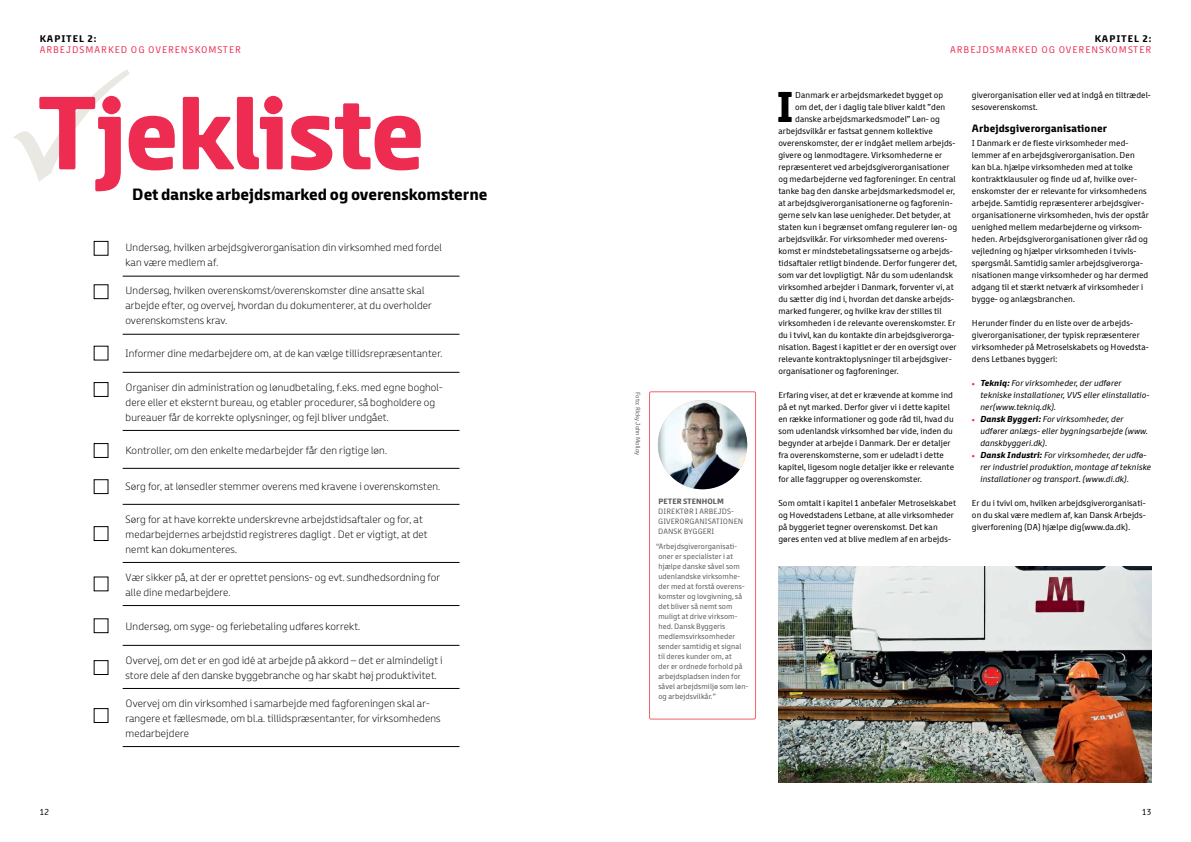
<style>
.page{position:relative;width:1191px;height:842px;background:#fff}
.page>*{position:absolute;margin:0;border:0;box-sizing:border-box;transform-origin:0 0}
.t1{font:700 107.8px "Metro";letter-spacing:-.02em;color:#ee2b50}
.t2{font:700 44.7px "Metro";color:#000}
.t3{font:700 17px "Metro";color:#000}
.t4{font:300 11px/15px "Metro";letter-spacing:.015em;color:#000}
.t5{font:700 11px "Metro";letter-spacing:.015em;color:#000}
.t6{font:10px "Metro";letter-spacing:.1em;color:#ee2b50}
.t7{font:700 10px "Metro";letter-spacing:.1em;color:#000}
.t8{font:9px/12px "Metro";letter-spacing:.015em;color:#000}
.t9{font:italic 9px/12px "Metro";letter-spacing:.015em;color:#000}
.t10{font:8px/10px "Metro";letter-spacing:.015em;color:#58595b}
.t11{font:700 8px "Metro";letter-spacing:.015em;color:#58595b}
.t12{font:6.5px "Metro";letter-spacing:.01em;color:#58595b}
.s1{font-weight:600;font-size:6px;color:#ee2b50}
.s2{font-weight:700}
</style>
<div class="page">
<img style="left:778px;top:566px;width:373px;height:216px">
<hr style="left:123px;top:746px;width:336px;height:1px;background:#000">
<hr style="left:123px;top:688px;width:336px;height:1px;background:#000">
<hr style="left:123px;top:276px;width:336px;height:1px;background:#000">
<hr style="left:123px;top:334px;width:336px;height:1px;background:#000">
<hr style="left:123px;top:372px;width:336px;height:1px;background:#000">
<hr style="left:123px;top:430px;width:336px;height:1px;background:#000">
<hr style="left:123px;top:468px;width:336px;height:1px;background:#000">
<hr style="left:123px;top:504px;width:336px;height:1px;background:#000">
<hr style="left:123px;top:562px;width:336px;height:1px;background:#000">
<hr style="left:123px;top:605px;width:336px;height:1px;background:#000">
<hr style="left:123px;top:645px;width:336px;height:1px;background:#000">
<div style="left:94px;top:241px;width:14px;height:14px;border:1px solid #000"></div>
<div style="left:94px;top:285px;width:14px;height:14px;border:1px solid #000"></div>
<div style="left:94px;top:382px;width:14px;height:15px;border:1px solid #000"></div>
<div style="left:94px;top:443px;width:14px;height:15px;border:1px solid #000"></div>
<div style="left:94px;top:480px;width:14px;height:14px;border:1px solid #000"></div>
<div style="left:94px;top:526px;width:14px;height:15px;border:1px solid #000"></div>
<div style="left:94px;top:619px;width:14px;height:14px;border:1px solid #000"></div>
<div style="left:94px;top:660px;width:14px;height:15px;border:1px solid #000"></div>
<div style="left:94px;top:708px;width:14px;height:15px;border:1px solid #000"></div>
<div style="left:649px;top:392px;width:106px;height:327px;border:1px solid #f16268;border-radius:2px"></div>
<img style="left:658px;top:400px;width:89px;height:89px;border-radius:45px">
<p class="t7" style="left:40px;top:32px;width:58px">KAPITEL 2:</p>
<p class="t6" style="left:40px;top:43px;width:203px">ARBEJDSMARKED OG OVERENSKOMSTER</p>
<h1 class="t1" style="left:37px;top:66px;width:389px">Tjekliste</h1>
<h3 class="t3" style="left:132px;top:184px;width:357px">Det danske arbejdsmarked og overenskomsterne</h3>
<p class="t4" style="left:125px;top:240px;width:318px">Undersøg, hvilken arbejdsgiverorganisation din virksomhed med fordel kan være medlem af.</p>
<p class="t4" style="left:125px;top:283px;width:308px">Undersøg, hvilken overenskomst/overenskomster dine ansatte skal arbejde efter, og overvej, hvordan du dokumenterer, at du overholder overenskomstens krav.</p>
<p class="t4" style="left:125px;top:346px;width:318px">Informer dine medarbejdere om, at de kan vælge tillidsrepræsentanter.</p>
<p class="t4" style="left:125px;top:379px;width:319px">Organiser din administration og lønudbetaling, f.eks. med egne boghol&shy;dere eller et eksternt bureau, og etabler procedurer, så bogholdere og bureauer får de korrekte oplysninger, og fejl bliver undgået.</p>
<p class="t4" style="left:125px;top:442px;width:263px">Kontroller, om den enkelte medarbejder får den rigtige løn.</p>
<p class="t4" style="left:125px;top:479px;width:316px">Sørg for, at lønsedler stemmer overens med kravene i overenskomsten.</p>
<p class="t4" style="left:125px;top:511px;width:304px">Sørg for at have korrekte underskrevne arbejdstidsaftaler og for, at medarbejdernes arbejdstid registreres dagligt . Det er vigtigt, at det nemt kan dokumenteres.</p>
<p class="t4" style="left:125px;top:570px;width:316px">Vær sikker på, at der er oprettet pensions- og evt. sundhedsordning for alle dine medarbejdere.</p>
<p class="t4" style="left:125px;top:618px;width:236px">Undersøg, om syge- og feriebetaling udføres korrekt.</p>
<p class="t4" style="left:125px;top:652px;width:318px">Overvej, om det er en god idé at arbejde på akkord – det er almindeligt i store dele af den danske byggebranche og har skabt høj produktivitet.</p>
<p class="t4" style="left:125px;top:696px;width:317px">Overvej om din virksomhed i samarbejde med fagforeningen skal ar&shy;rangere et fællesmøde, om bl.a. tillidspræsentanter, for virksomhedens medarbejdere</p>
<p class="t12" style="left:642px;top:392px;width:64px;rotate:90deg">Foto: Ricky John Molloy</p>
<p class="t11" style="left:658px;top:496px;width:67px">PETER STENHOLM</p>
<p class="t10" style="left:658px;top:506px;width:87px">DIREKTØR I ARBEJDS-<br>GIVERORGANISATIONEN<br>DANSK BYGGERI</p>
<p class="t10" style="left:656px;top:541px;width:94px">“Arbejdsgiverorganisati&shy;oner er specialister i at hjælpe danske såvel som udenlandske virksomhe&shy;der med at forstå overens&shy;komster og lovgivning, så det bliver så nemt som muligt at drive virksom&shy;hed. Dansk Byggeris medlemsvirksomheder sender samtidig et signal<br>til deres kunder om, at<br>der er ordnede forhold på arbejdspladsen inden for såvel arbejdsmiljø som løn&shy;og arbejdsvilkår.”</p>
<p class="t7" style="left:1094px;top:32px;width:58px">KAPITEL 2:</p>
<p class="t6" style="left:950px;top:43px;width:203px">ARBEJDSMARKED OG OVERENSKOMSTER</p>
<h2 class="t2" style="left:776px;top:80px;width:19px">I</h2>
<p class="t8" style="left:795px;top:89px;width:150px">Danmark er arbejdsmarkedet bygget op</p>
<p class="t8" style="left:795px;top:101px;width:152px">om det, der i daglig tale bliver kaldt ”den</p>
<p class="t8" style="left:795px;top:113px;width:146px">danske arbejdsmarkedsmodel” Løn- og</p>
<p class="t8" style="left:778px;top:125px;width:156px">arbejdsvilkår er fastsat gennem kollektive</p>
<p class="t8" style="left:778px;top:137px;width:179px">overenskomster, der er indgået mellem arbejds-</p>
<p class="t8" style="left:778px;top:149px;width:165px">givere og lønmodtagere. Virksomhederne er</p>
<p class="t8" style="left:778px;top:161px;width:173px">repræsenteret ved arbejdsgiverorganisationer</p>
<p class="t8" style="left:778px;top:173px;width:179px">og medarbejderne ved fagforeninger. En central</p>
<p class="t8" style="left:778px;top:185px;width:178px">tanke bag den danske arbejdsmarkedsmodel er,</p>
<p class="t8" style="left:778px;top:197px;width:176px">at arbejdsgiverorganisationerne og fagforenin-</p>
<p class="t8" style="left:778px;top:209px;width:174px">gerne selv kan løse uenigheder. Det betyder, at</p>
<p class="t8" style="left:778px;top:221px;width:180px">staten kun i begrænset omfang regulerer løn- og</p>
<p class="t8" style="left:778px;top:233px;width:170px">arbejdsvilkår. For virksomheder med overens-</p>
<p class="t8" style="left:778px;top:245px;width:176px">komst er mindstebetalingssatserne og arbejds-</p>
<p class="t8" style="left:778px;top:257px;width:180px">tidsaftaler retligt bindende. Derfor fungerer det,</p>
<p class="t8" style="left:778px;top:269px;width:176px">som var det lovpligtigt. Når du som udenlandsk</p>
<p class="t8" style="left:778px;top:281px;width:177px">virksomhed arbejder i Danmark, forventer vi, at</p>
<p class="t8" style="left:778px;top:293px;width:177px">du sætter dig ind i, hvordan det danske arbejds-</p>
<p class="t8" style="left:778px;top:305px;width:165px">marked fungerer, og hvilke krav der stilles til</p>
<p class="t8" style="left:778px;top:317px;width:179px">virksomheden i de relevante overenskomster. Er</p>
<p class="t8" style="left:778px;top:329px;width:178px">du i tvivl, kan du kontakte din arbejdsgiverorga-</p>
<p class="t8" style="left:778px;top:341px;width:180px">nisation. Bagest i kapitlet er der en oversigt over</p>
<p class="t8" style="left:778px;top:353px;width:175px">relevante kontraktoplysninger til arbejdsgiver-</p>
<p class="t8" style="left:778px;top:365px;width:122px">organisationer og fagforeninger.</p>
<p class="t8" style="left:778px;top:389px;width:177px">Erfaring viser, at det er krævende at komme ind på et nyt marked. Derfor giver vi i dette kapitel en række informationer og gode råd til, hvad du som udenlandsk virksomhed bør vide, inden du begynder at arbejde i Danmark. Der er detaljer fra overenskomsterne, som er udeladt i dette kapitel, ligesom nogle detaljer ikke er relevante for alle faggrupper og overenskomster.</p>
<p class="t8" style="left:778px;top:497px;width:179px">Som omtalt i kapitel 1 anbefaler Metroselskabet og Hovedstadens Letbane, at alle virksomheder på byggeriet tegner overenskomst. Det kan gøres enten ved at blive medlem af en arbejds-</p>
<p class="t8" style="left:972px;top:89px;width:180px">giverorganisation eller ved at indgå en tiltrædel&shy;sesoverenskomst.</p>
<p class="t5" style="left:972px;top:122px;width:136px">Arbejdsgiverorganisationer</p>
<p class="t8" style="left:972px;top:137px;width:179px">I Danmark er de fleste virksomheder med&shy;lemmer af en arbejdsgiverorganisation. Den kan bl.a. hjælpe virksomheden med at tolke kontraktklausuler og finde ud af, hvilke over&shy;enskomster der er relevante for virksomhedens arbejde. Samtidig repræsenterer arbejdsgiver&shy;organisationerne virksomheden, hvis der opstår uenighed mellem medarbejderne og virksom&shy;heden. Arbejdsgiverorganisationen giver råd og vejledning og hjælper virksomheden i tvivls&shy;spørgsmål. Samtidig samler arbejdsgiverorga&shy;nisationen mange virksomheder og har dermed adgang til et stærkt netværk af virksomheder i bygge- og anlægsbranchen.</p>
<p class="t8" style="left:972px;top:317px;width:178px">Herunder finder du en liste over de arbejds&shy;giverorganisationer, der typisk repræsenterer virksomheder på Metroselskabets og Hovedsta&shy;dens Letbanes byggeri:</p>
<p class="t9" style="left:980px;top:377px;width:170px;text-indent:-9px"><span class="s1">•</span> <span class="s2">Tekniq:</span> For virksomheder, der udfører tekniske installationer, VVS eller elinstallatio&shy;ner(www.tekniq.dk).</p>
<p class="t9" style="left:980px;top:413px;width:169px;text-indent:-9px"><span class="s1">•</span> <span class="s2">Dansk Byggeri:</span> For virksomheder, der udfører anlægs- eller bygningsarbejde (www. danskbyggeri.dk).</p>
<p class="t9" style="left:980px;top:449px;width:172px;text-indent:-9px"><span class="s1">•</span> <span class="s2">Dansk Industri:</span> For virksomheder, der udfø&shy;rer industriel produktion, montage af tekniske installationer og transport. (www.di.dk).</p>
<p class="t8" style="left:972px;top:497px;width:175px;text-align:justify">Er du i tvivl om, hvilken arbejdsgiverorganisati&shy;on du skal være medlem af, kan Dansk Arbejds&shy;giverforening (DA) hjælpe dig(www.da.dk).</p>
<p class="t8" style="left:40px;top:806px;width:11px">12</p>
<p class="t8" style="left:1142px;top:806px;width:11px">13</p>
</div>
